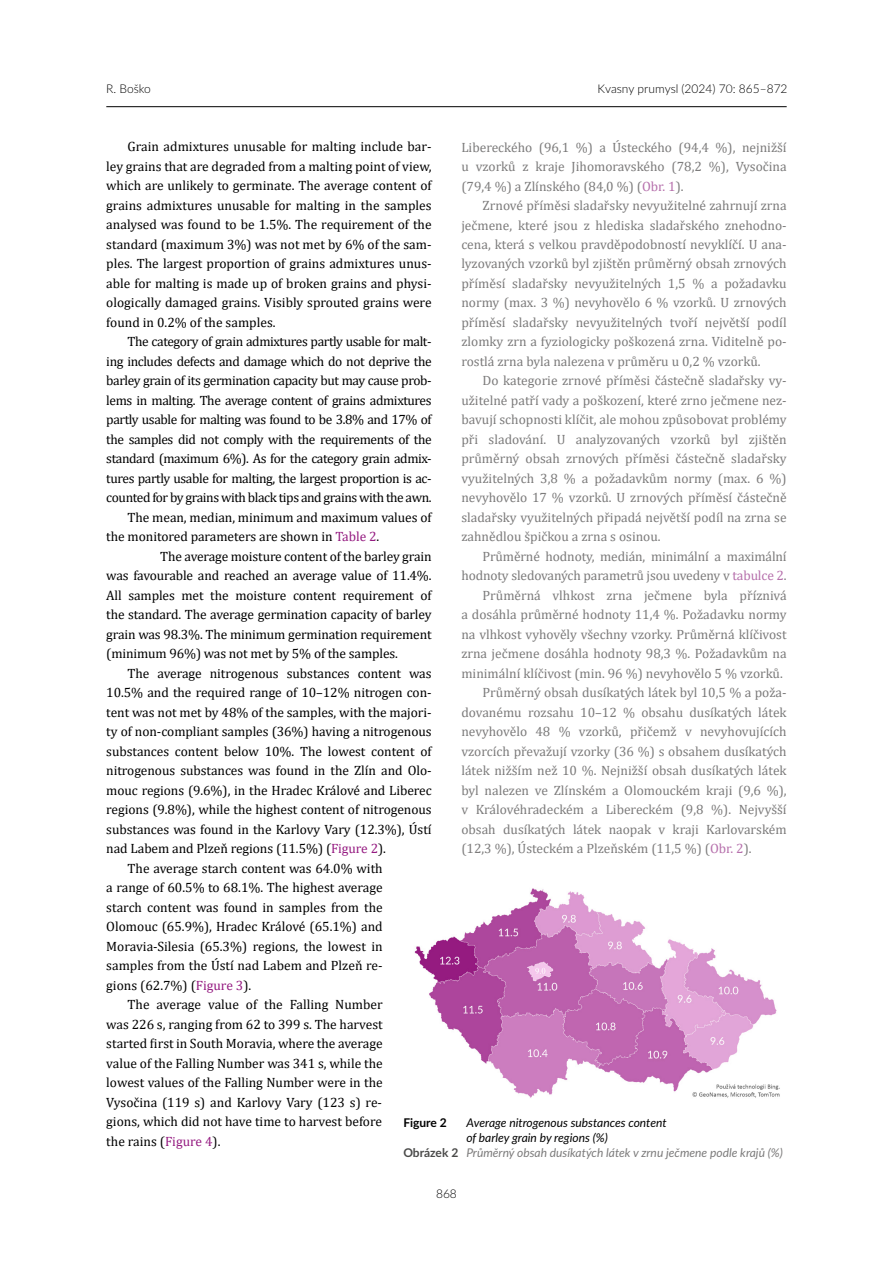
<style>
.page{position:relative;width:893px;height:1263px;background:#fff}
.page>*{position:absolute;margin:0;border:0;box-sizing:border-box;transform-origin:0 0}
.t1{font:13.5px/19.5px "Cambria";letter-spacing:-.005em;color:#000;text-align:justify}
.t2{font:13.5px/19.5px "Cambria";color:#7c7b7b;text-align:justify}
.t3{font:13.5px "Cambria";letter-spacing:-.03em;color:#000}
.t4{font:italic 12px "Lato";color:#7c7b7b}
.t5{font:italic 12px "Lato";color:#000}
.t6{font:300 12px "Lato";color:#000}
.t7{font:700 12px "Lato";color:#000}
.s1{color:#b670ac}
.s2{color:#951b81}
.s3{font-weight:700;font-style:normal;color:#4a4a49}
</style>
<div class="page">
<hr style="left:106px;top:106px;width:681px;height:1px;background:#000">
<img style="left:414px;top:888px;width:366px;height:210px">
<p class="t6" style="left:106px;top:80px;width:46px">R. Boško</p>
<p class="t6" style="left:597px;top:80px;width:192px">Kvasny prumysl (2024) 70: 865–872</p>
<p class="t2" style="left:461px;top:137px;width:327px">Libereckého (96,1 %) a Ústeckého (94,4 %), nejnižší u vzorků z kraje Jihomoravského (78,2 %), Vysočina (79,4 %) a Zlínského (84,0 %) (<span class="s1">Obr. 1</span>).</p>
<p class="t2" style="left:461px;top:196px;width:327px;text-indent:21px">Zrnové příměsi sladařsky nevyužitelné zahrnují zrna ječmene, které jsou z hlediska sladařského znehodno&shy;cena, která s velkou pravděpodobností nevyklíčí. U ana&shy;lyzovaných vzorků byl zjištěn průměrný obsah zrnových příměsí sladařsky nevyužitelných 1,5 % a požadavku normy (max. 3 %) nevyhovělo 6 % vzorků. U zrnových příměsí sladařsky nevyužitelných tvoří největší podíl zlomky zrn a fyziologicky poškozená zrna. Viditelně po&shy;rostlá zrna byla nalezena v průměru u 0,2 % vzorků.</p>
<p class="t2" style="left:461px;top:371px;width:327px;text-indent:21px">Do kategorie zrnové příměsi částečně sladařsky vy&shy;užitelné patří vady a poškození, které zrno ječmene nez&shy;bavují schopnosti klíčit, ale mohou způsobovat problémy při sladování. U analyzovaných vzorků byl zjištěn průměrný obsah zrnových příměsi částečně sladařsky využitelných 3,8 % a požadavkům normy (max. 6 %) nevyhovělo 17 % vzorků. U zrnových příměsí částečně sladařsky využitelných připadá největší podíl na zrna se zahnědlou špičkou a zrna s osinou.</p>
<p class="t2" style="left:483px;top:546px;width:306px">Průměrné hodnoty, medián, minimální a maximální</p>
<p class="t2" style="left:461px;top:566px;width:327px">hodnoty sledovaných parametrů jsou uvedeny v <span class="s1">tabulce 2</span>.</p>
<p class="t2" style="left:483px;top:585px;width:306px">Průměrná vlhkost zrna ječmene byla příznivá</p>
<p class="t2" style="left:461px;top:605px;width:327px">a dosáhla průměrné hodnoty 11,4 %. Požadavku normy</p>
<p class="t2" style="left:461px;top:624px;width:327px">na vlhkost vyhověly všechny vzorky. Průměrná klíčivost</p>
<p class="t2" style="left:461px;top:644px;width:327px">zrna ječmene dosáhla hodnoty 98,3 %. Požadavkům na</p>
<p class="t2" style="left:461px;top:663px;width:323px">minimální klíčivost (min. 96 %) nevyhovělo 5 % vzorků.</p>
<p class="t2" style="left:483px;top:683px;width:306px">Průměrný obsah dusíkatých látek byl 10,5 % a poža-</p>
<p class="t2" style="left:461px;top:702px;width:327px">dovanému rozsahu 10–12 % obsahu dusíkatých látek</p>
<p class="t2" style="left:461px;top:722px;width:327px">nevyhovělo 48 % vzorků, přičemž v nevyhovujících</p>
<p class="t2" style="left:461px;top:741px;width:327px">vzorcích převažují vzorky (36 %) s obsahem dusíkatých</p>
<p class="t2" style="left:461px;top:761px;width:327px">látek nižším než 10 %. Nejnižší obsah dusíkatých látek</p>
<p class="t2" style="left:461px;top:780px;width:327px">byl nalezen ve Zlínském a Olomouckém kraji (9,6 %),</p>
<p class="t2" style="left:461px;top:800px;width:327px">v Královéhradeckém a Libereckém (9,8 %). Nejvyšší</p>
<p class="t2" style="left:461px;top:819px;width:327px">obsah dusíkatých látek naopak v kraji Karlovarském</p>
<p class="t2" style="left:461px;top:839px;width:292px">(12,3 %), Ústeckém a Plzeňském (11,5 %) (<span class="s1">Obr. 2</span>).</p>
<p class="t1" style="left:106px;top:137px;width:327px;text-indent:21px">Grain admixtures unusable for malting include bar&shy;ley grains that are degraded from a malting point of view, which are unlikely to germinate. The average content of grains admixtures unusable for malting in the samples analysed was found to be 1.5%. The requirement of the standard (maximum 3%) was not met by 6% of the sam&shy;ples. The largest proportion of grains admixtures unus&shy;able for malting is made up of broken grains and physi&shy;ologically damaged grains. Visibly sprouted grains were found in 0.2% of the samples.</p>
<p class="t3" style="left:128px;top:334px;width:305px">The category of grain admixtures partly usable for malt-</p>
<p class="t3" style="left:106px;top:353px;width:327px">ing includes defects and damage which do not deprive the</p>
<p class="t3" style="left:106px;top:373px;width:327px">barley grain of its germination capacity but may cause prob-</p>
<p class="t3" style="left:106px;top:392px;width:327px">lems in malting. The average content of grains admixtures</p>
<p class="t3" style="left:106px;top:412px;width:327px">partly usable for malting was found to be 3.8% and 17% of</p>
<p class="t3" style="left:106px;top:431px;width:327px">the samples did not comply with the requirements of the</p>
<p class="t3" style="left:106px;top:451px;width:327px">standard (maximum 6%). As for the category grain admix-</p>
<p class="t3" style="left:106px;top:470px;width:327px">tures partly usable for malting, the largest proportion is ac-</p>
<p class="t3" style="left:106px;top:490px;width:327px">counted for by grains with black tips and grains with the awn.</p>
<p class="t1" style="left:128px;top:507px;width:306px">The mean, median, minimum and maximum values of</p>
<p class="t1" style="left:106px;top:527px;width:275px">the monitored parameters are shown in <span class="s2">Table 2</span>.</p>
<p class="t1" style="left:160px;top:546px;width:273px">The average moisture content of the barley grain</p>
<p class="t1" style="left:106px;top:566px;width:327px">was favourable and reached an average value of 11.4%.</p>
<p class="t1" style="left:106px;top:585px;width:327px">All samples met the moisture content requirement of</p>
<p class="t1" style="left:106px;top:605px;width:327px">the standard. The average germination capacity of barley</p>
<p class="t1" style="left:106px;top:624px;width:327px">grain was 98.3%. The minimum germination requirement</p>
<p class="t1" style="left:106px;top:644px;width:293px">(minimum 96%) was not met by 5% of the samples.</p>
<p class="t1" style="left:128px;top:663px;width:306px">The average nitrogenous substances content was</p>
<p class="t1" style="left:106px;top:683px;width:327px">10.5% and the required range of 10–12% nitrogen con-</p>
<p class="t1" style="left:106px;top:702px;width:327px">tent was not met by 48% of the samples, with the majori-</p>
<p class="t1" style="left:106px;top:722px;width:327px">ty of non-compliant samples (36%) having a nitrogenous</p>
<p class="t1" style="left:106px;top:741px;width:327px">substances content below 10%. The lowest content of</p>
<p class="t1" style="left:106px;top:761px;width:327px">nitrogenous substances was found in the Zlín and Olo-</p>
<p class="t1" style="left:106px;top:780px;width:327px">mouc regions (9.6%), in the Hradec Králové and Liberec</p>
<p class="t1" style="left:106px;top:800px;width:327px">regions (9.8%), while the highest content of nitrogenous</p>
<p class="t1" style="left:106px;top:819px;width:327px">substances was found in the Karlovy Vary (12.3%), Ústí</p>
<p class="t1" style="left:106px;top:839px;width:281px">nad Labem and Plzeň regions (11.5%) (<span class="s2">Figure 2</span>).</p>
<p class="t1" style="left:128px;top:858px;width:257px">The average starch content was 64.0% with</p>
<p class="t1" style="left:106px;top:878px;width:278px">a range of 60.5% to 68.1%. The highest average</p>
<p class="t1" style="left:106px;top:897px;width:278px">starch content was found in samples from the</p>
<p class="t1" style="left:106px;top:917px;width:278px">Olomouc (65.9%), Hradec Králové (65.1%) and</p>
<p class="t1" style="left:106px;top:936px;width:278px">Moravia-Silesia (65.3%) regions, the lowest in</p>
<p class="t1" style="left:106px;top:956px;width:278px">samples from the Ústí nad Labem and Plzeň re-</p>
<p class="t1" style="left:106px;top:975px;width:147px">gions (62.7%) (<span class="s2">Figure 3</span>).</p>
<p class="t1" style="left:128px;top:995px;width:257px">The average value of the Falling Number</p>
<p class="t1" style="left:106px;top:1014px;width:278px">was 226 s, ranging from 62 to 399 s. The harvest</p>
<p class="t1" style="left:106px;top:1034px;width:278px">started first in South Moravia, where the average</p>
<p class="t1" style="left:106px;top:1053px;width:278px">value of the Falling Number was 341 s, while the</p>
<p class="t1" style="left:106px;top:1073px;width:278px">lowest values of the Falling Number were in the</p>
<p class="t1" style="left:106px;top:1092px;width:277px">Vysočina (119 s) and Karlovy Vary (123 s) re-</p>
<p class="t1" style="left:106px;top:1112px;width:277px">gions, which did not have time to harvest before</p>
<p class="t1" style="left:106px;top:1131px;width:116px">the rains (<span class="s2">Figure 4</span>).</p>
<p class="t7" style="left:403px;top:1113px;width:45px">Figure 2</p>
<p class="t5" style="left:466px;top:1114px;width:202px">Average nitrogenous substances content</p>
<p class="t5" style="left:466px;top:1129px;width:143px">of barley grain by regions (%)</p>
<p class="t4" style="left:403px;top:1144px;width:381px"><span class="s3">Obrázek 2</span> Průměrný obsah dusíkatých látek v zrnu ječmene podle krajů (%)</p>
<p class="t6" style="left:436px;top:1185px;width:22px">868</p>
</div>
